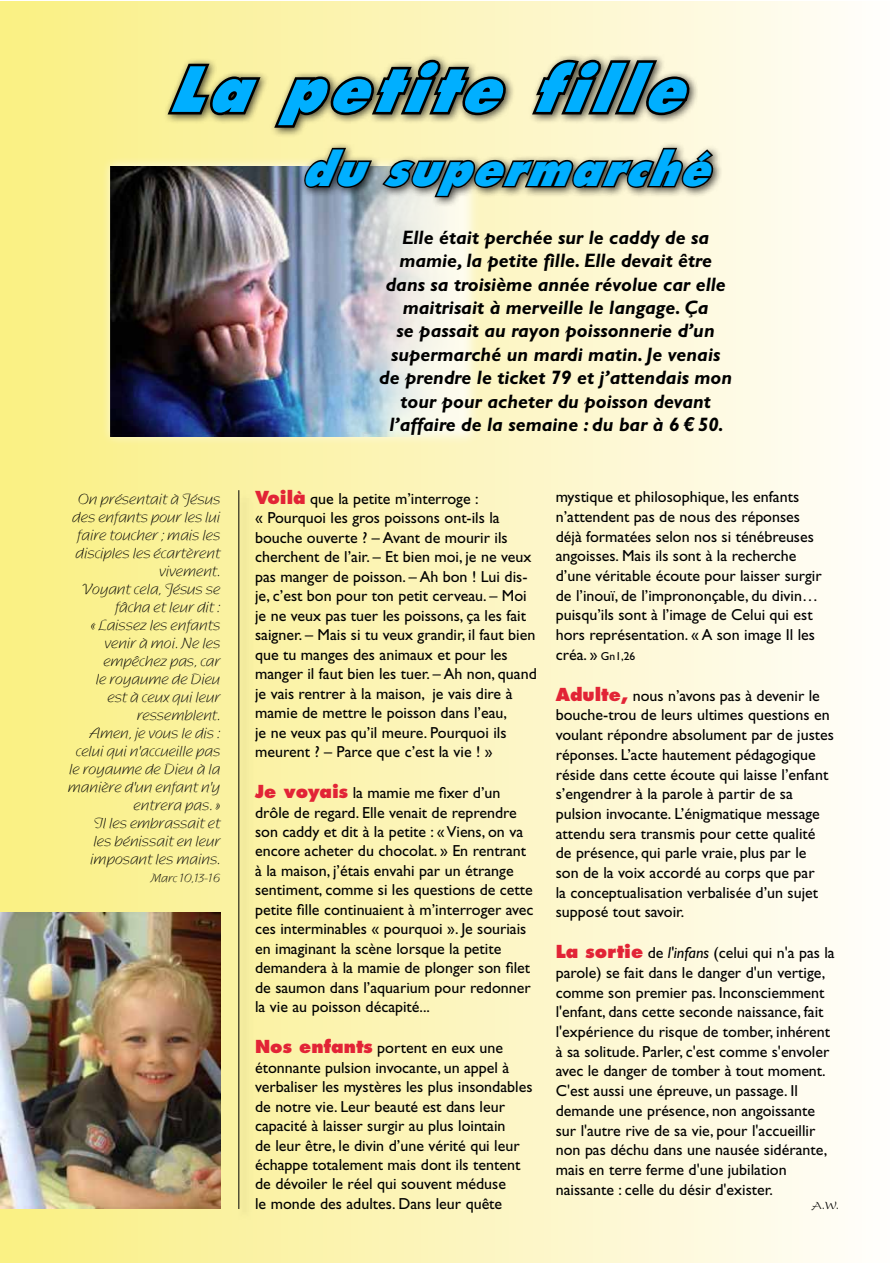
<style>
.page{position:relative;width:893px;height:1263px;background:#fff}
.page>*{position:absolute;margin:0;border:0;box-sizing:border-box;transform-origin:0 0}
.t1{font:italic 800 60.45px "Futura";letter-spacing:.1em;color:#00afff;scale:.92 1}
.t2{font:italic 800 45px "Futura";color:#00afff;scale:.92 1}
.t3{font:italic 700 19.5px/23.4px "Gill Sans";color:#000;text-align:center}
.t4{font:16.05px/19.5px "Gill Sans";color:#000}
.t5{font:15px/18px "Nadianne";color:#000;text-align:right}
.t6{font:12px "Nadianne";color:#000}
.t7{font:11.55px "Present";color:#000}
.s1{font-family:"Helvetica Neue"}
.s2{font-family:"Futura";font-weight:800;font-size:17.4px;color:#e22436}
.s3{font-size:11.55px}
.s4{font-style:italic}
</style>
<div class="page">
<div style="left:1px;top:1px;width:892px;height:1262px;background:linear-gradient(to right,#f9ef81,#fffdfb)"></div>
<div style="left:101px;top:157px;width:379px;height:289px;background:#fff;opacity:.75"></div>
<img style="left:111px;top:166px;width:360px;height:270px">
<div style="left:161px;top:53px;width:537px;height:85px;background:#000;opacity:.75"></div>
<svg style="left:165px;top:61px;width:99px;height:58px;background:#807c51"></svg>
<svg style="left:270px;top:57px;width:239px;height:73px;background:#8b8764"></svg>
<svg style="left:528px;top:57px;width:164px;height:62px;background:#666455"></svg>
<div style="left:298px;top:142px;width:424px;height:65px;background:#000;opacity:.75"></div>
<svg style="left:301px;top:146px;width:73px;height:44px;background:#696b5a"></svg>
<svg style="left:380px;top:146px;width:335px;height:53px;background:#8c8974"></svg>
<div style="left:237px;top:488px;width:16px;height:731px;background:#000;opacity:.75"></div>
<hr style="left:239px;top:490px;width:1px;height:719px;background:#000">
<img style="left:1px;top:912px;width:219px;height:297px">
<h1 class="t1" style="left:168px;top:52px;width:581px">La petite fille</h1>
<h2 class="t2" style="left:301px;top:141px;width:460px">du supermarché</h2>
<p class="t5" style="left:68px;top:490px;width:154px">On présentait à Jésus des enfants pour les lui faire toucher ; mais les disciples les écartèrent vivement.<br>Voyant cela, Jésus se fâcha et leur dit :<br>« Laissez les enfants venir à moi. Ne les empêchez pas, car<br>le royaume de Dieu<br>est à ceux qui leur ressemblent.<br>Amen, je vous le dis : celui qui n'accueille pas le royaume de Dieu à la manière d'un enfant n'y entrera pas. »<br>Il les embrassait et<br>les bénissait en leur imposant les mains.</p>
<p class="t6" style="left:150px;top:871px;width:71px">Marc 10,13-16</p>
<p class="t3" style="left:379px;top:226px;width:355px">Elle était perchée sur le caddy de sa mamie, la petite fille. Elle devait être dans sa troisième année révolue car elle maitrisait à merveille le langage. Ça<br>se passait au rayon poissonnerie d’un supermarché un mardi matin. Je venais de prendre le ticket 79 et j’attendais mon tour pour acheter du poisson devant l’affaire de la semaine : du bar à 6 <span class="s1">€</span> 50.</p>
<p class="t4" style="left:255px;top:489px;width:283px"><span class="s2">Voilà</span> que la petite m’interroge :<br>« Pourquoi les gros poissons ont-ils la bouche ouverte ? – Avant de mourir ils cherchent de l’air. – Et bien moi, je ne veux pas manger de poisson. – Ah bon ! Lui dis&shy;je, c’est bon pour ton petit cerveau. – Moi je ne veux pas tuer les poissons, ça les fait saigner. – Mais si tu veux grandir, il faut bien que tu manges des animaux et pour les manger il faut bien les tuer. – Ah non, quand je vais rentrer à la maison, je vais dire à mamie de mettre le poisson dans l’eau,<br>je ne veux pas qu’il meure. Pourquoi ils meurent ? – Parce que c’est la vie ! »</p>
<p class="t4" style="left:255px;top:783px;width:280px"><span class="s2">Je voyais</span> la mamie me fixer d’un drôle de regard. Elle venait de reprendre son caddy et dit à la petite : «Viens, on va encore acheter du chocolat. » En rentrant à la maison, j’étais envahi par un étrange sentiment, comme si les questions de cette petite fille continuaient à m’interroger avec ces interminables « pourquoi ». Je souriais en imaginant la scène lorsque la petite demandera à la mamie de plonger son filet de saumon dans l’aquarium pour redonner la vie au poisson décapité...</p>
<p class="t4" style="left:255px;top:1038px;width:279px"><span class="s2">Nos enfants</span> portent en eux une étonnante pulsion invocante, un appel à verbaliser les mystères les plus insondables de notre vie. Leur beauté est dans leur capacité à laisser surgir au plus lointain<br>de leur être, le divin d’une vérité qui leur échappe totalement mais dont ils tentent de dévoiler le réel qui souvent méduse<br>le monde des adultes. Dans leur quête</p>
<p class="t4" style="left:556px;top:487px;width:268px">mystique et philosophique, les enfants n’attendent pas de nous des réponses déjà formatées selon nos si ténébreuses angoisses. Mais ils sont à la recherche d’une véritable écoute pour laisser surgir de l’inouï, de l’imprononçable, du divin… puisqu’ils sont à l’image de Celui qui est hors représentation. « A son image Il les créa. » <span class="s3">Gn1,26</span></p>
<p class="t4" style="left:556px;top:686px;width:280px"><span class="s2">Adulte,</span> nous n’avons pas à devenir le bouche-trou de leurs ultimes questions en voulant répondre absolument par de justes réponses. L’acte hautement pédagogique réside dans cette écoute qui laisse l’enfant s’engendrer à la parole à partir de sa pulsion invocante. L’énigmatique message attendu sera transmis pour cette qualité de présence, qui parle vraie, plus par le<br>son de la voix accordé au corps que par<br>la conceptualisation verbalisée d’un sujet supposé tout savoir.</p>
<p class="t4" style="left:556px;top:943px;width:281px"><span class="s2">La sortie</span> de <span class="s4">l'infans</span> (celui qui n'a pas la parole) se fait dans le danger d'un vertige, comme son premier pas. Inconsciemment l'enfant, dans cette seconde naissance, fait l'expérience du risque de tomber, inhérent à sa solitude. Parler, c'est comme s'envoler avec le danger de tomber à tout moment.<br>C'est aussi une épreuve, un passage. Il demande une présence, non angoissante sur l'autre rive de sa vie, pour l'accueillir non pas déchu dans une nausée sidérante, mais en terre ferme d'une jubilation naissante : celle du désir d'exister.</p>
<p class="t7" style="left:812px;top:1199px;width:29px">A.W.</p>
</div>
